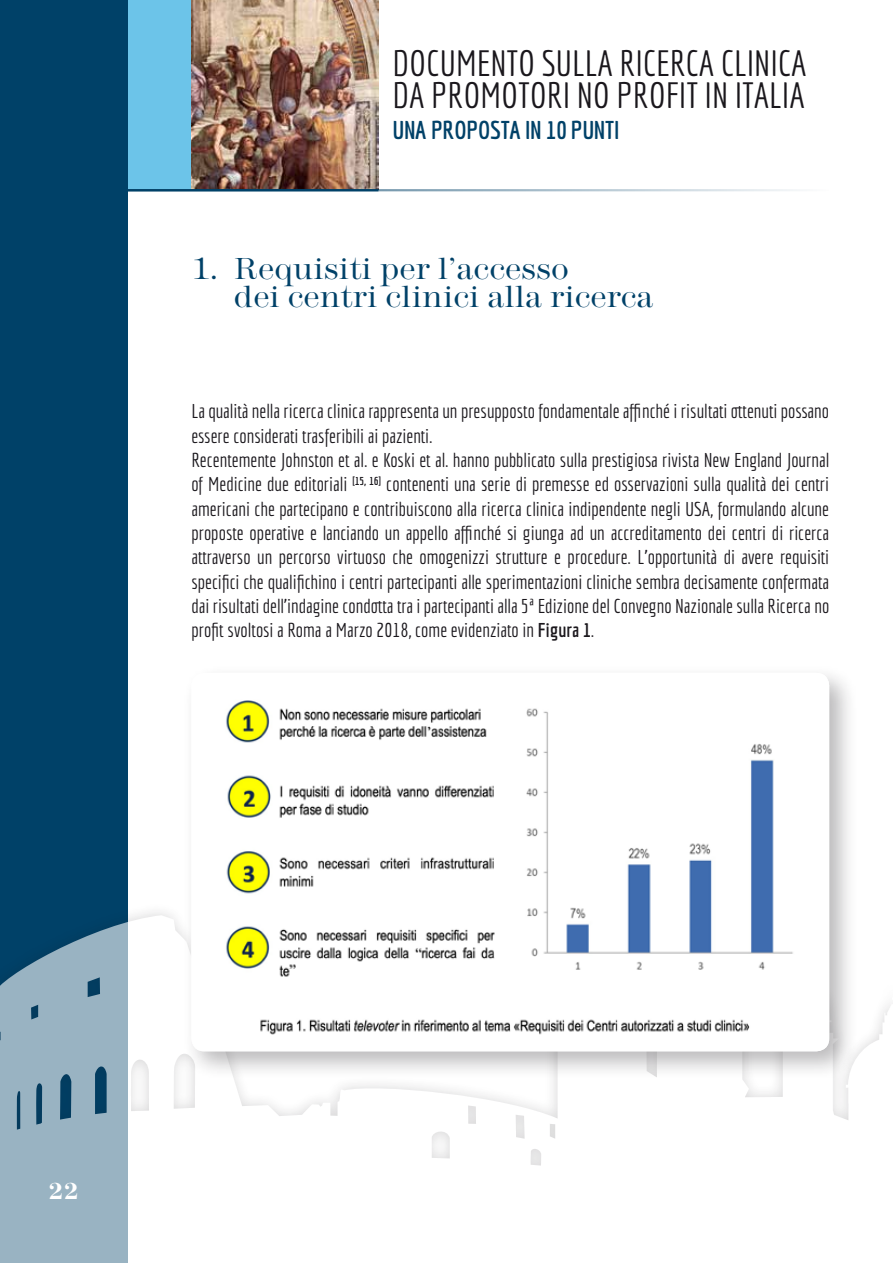
<style>
.page{position:relative;width:893px;height:1263px;background:#fff}
.page>*{position:absolute;margin:0;border:0;box-sizing:border-box;transform-origin:0 0}
.t1{font:35.7px/31.5px "Economica";letter-spacing:-.005em;color:#1a171c}
.t2{font:300 31.5px/28.5px "Modern Two Sixtn ITC";color:#004168}
.t3{font:700 25.05px "Economica";letter-spacing:-.005em;color:#004168}
.t4{font:700 24px "Modern Two Sixtn ITC";color:#fff}
.t5{font:19.5px/24.3px "Economica";color:#1a171c}
.s1{font-weight:700}
</style>
<div class="page">
<div style="left:128px;top:0;width:63px;height:189px;background:#6cc4e9"></div>
<img style="left:191px;top:0;width:187px;height:189px">
<hr style="left:0;top:189px;width:829px;height:2px;background:#004168">
<div style="left:0;top:0;width:128px;height:1263px;background:#004168"></div>
<svg style="left:0;top:912px;width:893px;height:351px"></svg>
<div style="left:183px;top:665px;width:675px;height:415px;background:#1a171c;opacity:.3"></div>
<img style="left:191px;top:673px;width:638px;height:378px">
<h1 class="t1" style="left:393px;top:48px;width:415px">DOCUMENTO SULLA RICERCA CLINICA<br>DA PROMOTORI NO PROFIT IN ITALIA</h1>
<p class="t3" style="left:393px;top:115px;width:228px">UNA PROPOSTA IN 10 PUNTI</p>
<h2 class="t2" style="left:234px;top:254px;width:421px;text-indent:-43px">1. Requisiti per l’accesso<br>dei centri clinici alla ricerca</h2>
<p class="t5" style="left:191px;top:399px;width:639px">La qualità nella ricerca clinica rappresenta un presupposto fondamentale affinché i risultati ottenuti possano essere considerati trasferibili ai pazienti.<br>Recentemente Johnston et al. e Koski et al. hanno pubblicato sulla prestigiosa rivista New England Journal of Medicine due editoriali <sup>[15,</sup> <sup>16]</sup> contenenti una serie di premesse ed osservazioni sulla qualità dei centri americani che partecipano e contribuiscono alla ricerca clinica indipendente negli USA, formulando alcune proposte operative e lanciando un appello affinché si giunga ad un accreditamento dei centri di ricerca attraverso un percorso virtuoso che omogenizzi strutture e procedure. L’opportunità di avere requisiti specifici che qualifichino i centri partecipanti alle sperimentazioni cliniche sembra decisamente confermata dai risultati dell’indagine condotta tra i partecipanti alla 5ª Edizione del Convegno Nazionale sulla Ricerca no profit svoltosi a Roma a Marzo 2018, come evidenziato in <span class="s1">Figura 1</span>.</p>
<p class="t4" style="left:48px;top:1178px;width:32px">22</p>
</div>
